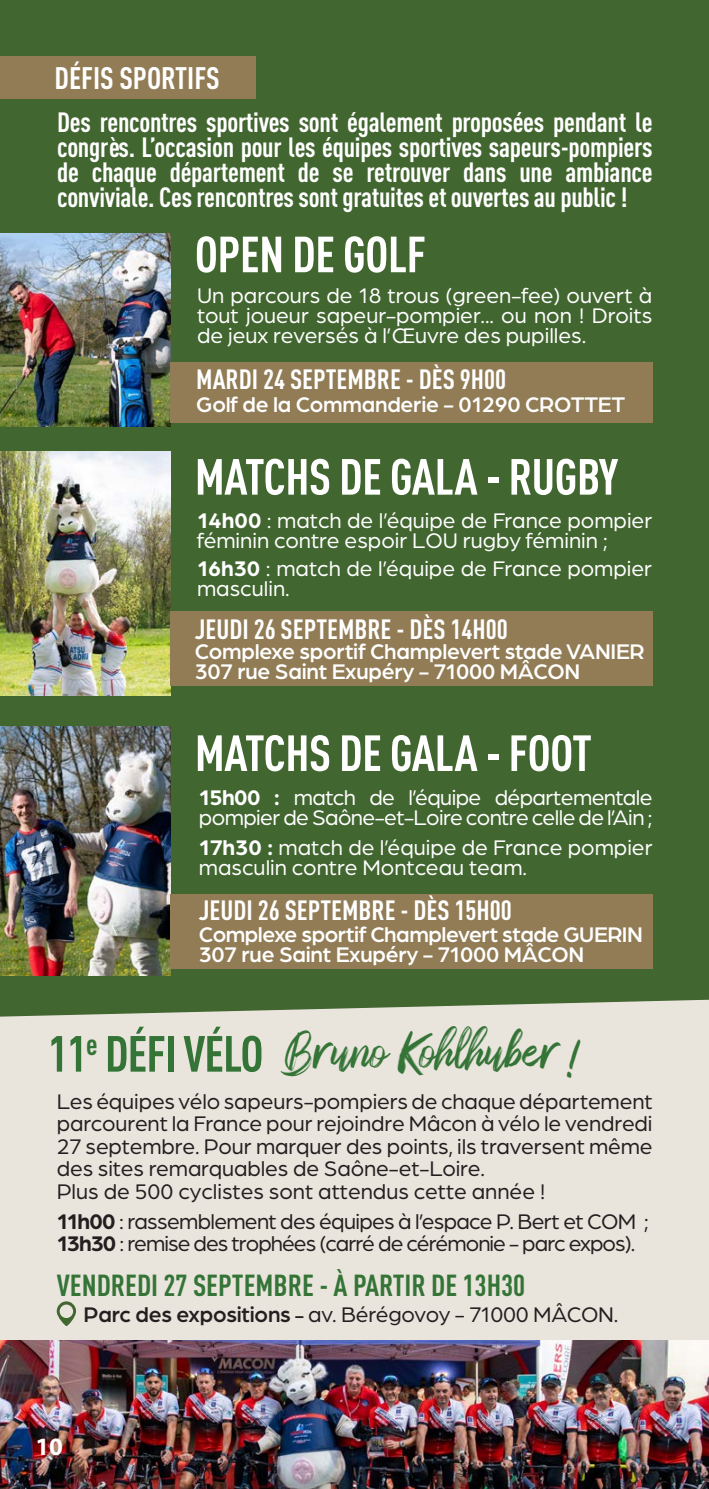
<style>
.page{position:relative;width:709px;height:1489px;background:#fff}
.page>*{position:absolute;margin:0;border:0;box-sizing:border-box;transform-origin:0 0}
.t1{font:700 50px "DIN Cond";letter-spacing:-.01em;color:#fff}
.t2{font:700 50px "DIN Cond";letter-spacing:-.02em;color:#357437}
.t3{font:42.5px "Sparose";letter-spacing:-.03em;color:#357437}
.t4{font:700 30.75px "DIN Cond";color:#fff}
.t5{font:700 30px "DIN Cond";color:#357437}
.t6{font:700 27.5px/25px "DIN Cond";color:#fff;text-align:justify}
.t7{font:700 25px "Myriad Pro";color:#fff}
.t8{font:22.5px/20px "Arboria";color:#fff}
.t9{font:22.5px/22.5px "Arboria";letter-spacing:-.01em;color:#231f20;text-align:justify}
.t10{font:500 22.5px "Arboria";letter-spacing:-.01em;color:#fff}
.t11{font:22.5px/20px "Arboria";letter-spacing:-.025em;color:#fff}
.t12{font:22.5px "Arboria";letter-spacing:-.04em;color:#231f20}
.t13{font:22.5px "Arboria";letter-spacing:-.03em;color:#231f20}
.s1{font-weight:700}
.s2{font-weight:500}
.s3{font-weight:500;font-size:20px}
</style>
<div class="page">
<div style="left:0;top:982px;width:709px;height:506px;background:#e9e5dd"></div>
<img style="left:0;top:1340px;width:709px;height:148px">
<div style="left:0;top:0;width:709px;height:1016px;background:#426630"></div>
<img style="left:0;top:233px;width:170px;height:193px">
<img style="left:0;top:726px;width:170px;height:249px">
<img style="left:0;top:452px;width:170px;height:244px">
<hr style="left:708px;top:586px;width:1px;height:42px;background:#917c55">
<div style="left:0;top:57px;width:255px;height:42px;background:#917c55"></div>
<svg style="left:57px;top:1301px;width:19px;height:24px"></svg>
<div style="left:170px;top:362px;width:482px;height:60px;background:#917c55"></div>
<div style="left:170px;top:611px;width:482px;height:74px;background:#917c55"></div>
<div style="left:170px;top:894px;width:482px;height:75px;background:#917c55"></div>
<p class="t4" style="left:55px;top:60px;width:167px">DÉFIS SPORTIFS</p>
<p class="t6" style="left:57px;top:109px;width:597px">Des rencontres sportives sont également proposées pendant le congrès. L’occasion pour les équipes sportives sapeurs-pompiers de chaque département de se retrouver dans une ambiance conviviale. Ces rencontres sont gratuites et ouvertes au public !</p>
<p class="t1" style="left:195px;top:224px;width:233px">OPEN DE GOLF</p>
<p class="t8" style="left:197px;top:285px;width:457px;text-align:justify">Un parcours de 18 trous (green-fee) ouvert à tout joueur sapeur-pompier... ou non ! Droits de jeux reversés à l’Œuvre des pupilles.</p>
<p class="t6" style="left:196px;top:366px;width:311px">MARDI 24 SEPTEMBRE - DÈS 9H00</p>
<p class="t10" style="left:196px;top:389px;width:430px">Golf de la Commanderie - 01290 CROTTET</p>
<p class="t1" style="left:195px;top:446px;width:425px">MATCHS DE GALA - RUGBY</p>
<p class="t8" style="left:197px;top:509px;width:457px"><span class="s1">14h00</span> : match de l’équipe de France pompier féminin contre espoir LOU rugby féminin ;</p>
<p class="t8" style="left:197px;top:557px;width:456px"><span class="s1">16h30</span> : match de l’équipe de France pompier masculin.</p>
<p class="t6" style="left:195px;top:615px;width:314px">JEUDI 26 SEPTEMBRE - DÈS 14H00</p>
<p class="t10" style="left:195px;top:636px;width:451px">Complexe sportif Champlevert stade VANIER</p>
<p class="t10" style="left:195px;top:656px;width:387px">307 rue Saint Exupéry - 71000 MÂCON</p>
<p class="t1" style="left:195px;top:722px;width:398px">MATCHS DE GALA - FOOT</p>
<p class="t11" style="left:199px;top:786px;width:455px"><span class="s1">15h00 :</span> match de l’équipe départementale pompier de Saône-et-Loire contre celle de l’Ain ;</p>
<p class="t8" style="left:199px;top:836px;width:455px"><span class="s1">17h30 :</span> match de l’équipe de France pompier masculin contre Montceau team.</p>
<p class="t6" style="left:199px;top:896px;width:314px">JEUDI 26 SEPTEMBRE - DÈS 15H00</p>
<p class="t10" style="left:199px;top:919px;width:445px">Complexe sportif Champlevert stade GUERIN</p>
<p class="t10" style="left:199px;top:939px;width:387px">307 rue Saint Exupéry - 71000 MÂCON</p>
<p class="t2" style="left:48px;top:1023px;width:217px">11<sup>e</sup> DÉFI VÉLO</p>
<p class="t3" style="left:281px;top:1022px;width:303px">Bruno Kohlhuber !</p>
<p class="t9" style="left:57px;top:1089px;width:597px">Les équipes vélo sapeurs-pompiers de chaque département parcourent la France pour rejoindre Mâcon à vélo le vendredi 27 septembre. Pour marquer des points, ils traversent même des sites remarquables de Saône-et-Loire.</p>
<p class="t9" style="left:57px;top:1179px;width:490px">Plus de 500 cyclistes sont attendus cette année !</p>
<p class="t13" style="left:57px;top:1206px;width:594px"><span class="s1">11h00</span> : rassemblement des équipes à l’espace P. Bert et COM ;</p>
<p class="t12" style="left:57px;top:1229px;width:580px"><span class="s1">13h30</span> : remise des trophées (carré de cérémonie - parc expos).</p>
<p class="t5" style="left:57px;top:1266px;width:470px">VENDREDI 27 SEPTEMBRE - À PARTIR DE 13H30</p>
<p class="t9" style="left:84px;top:1301px;width:536px"><span class="s2">Parc des expositions</span> <span class="s3">-</span> av. Bérégovoy - 71000 MÂCON.</p>
<p class="t7" style="left:35px;top:1429px;width:29px">10</p>
</div>
